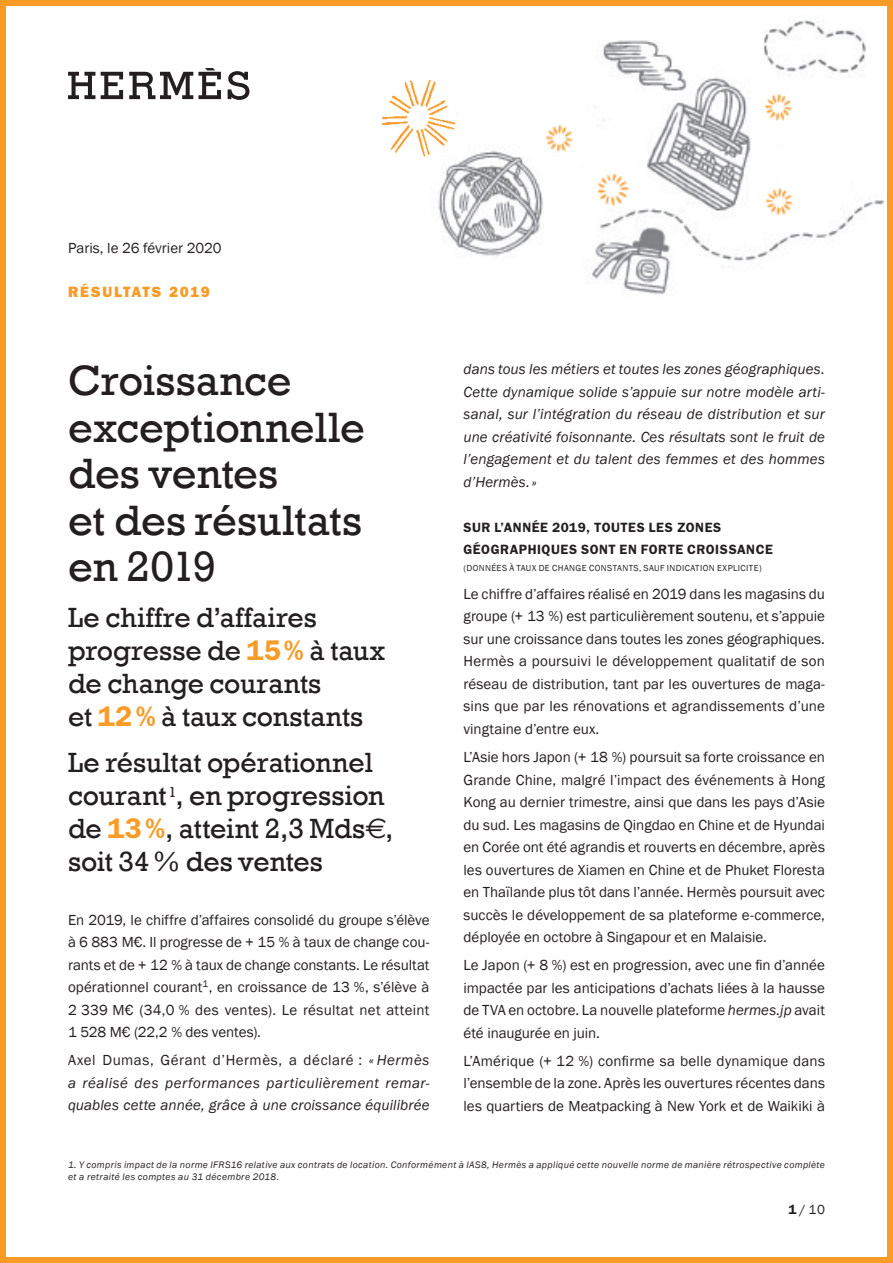
<style>
.page{position:relative;width:893px;height:1263px;background:#fff}
.page>*{position:absolute;margin:0;border:0;box-sizing:border-box;transform-origin:0 0}
.t1{font:43.5px/46.5px "Rockwell";letter-spacing:-.005em;color:#231f20}
.t2{font:28.5px/33px "Rockwell";letter-spacing:-.005em;color:#231f20}
.texte_site{font:15px/22.5px "Franklin Gothic";color:#231f20;text-align:justify}
.texte_site-2{font:italic 15px/22.5px "Franklin Gothic";letter-spacing:.01em;color:#231f20;text-align:justify}
.t3{font:800 15px "Franklin Gothic";letter-spacing:.11em;color:#f89b27}
.Inter_site{font:600 13.5px/22.5px "Franklin Gothic";letter-spacing:.04em;color:#231f20}
.Inter_site-2{font:13.5px "Franklin Gothic";color:#231f20}
.texte_site-3{font:italic 9.75px/12px "Franklin Gothic";letter-spacing:.035em;color:#231f20}
.Inter_site-3{font:9px "Franklin Gothic";letter-spacing:.045em;color:#231f20}
.s1{font-family:"Franklin Gothic";font-weight:600;color:#f89b27}
.s2{font-family:"Euro Sans"}
.s3{font-style:normal}
.s4{font-style:italic}
.s5{font-weight:600}
</style>
<div class="page">
<img style="left:438px;top:19px;width:446px;height:275px">
<img style="left:382px;top:70px;width:77px;height:95px">
<img style="left:538px;top:58px;width:277px;height:197px">
<div style="left:0;top:0;width:893px;height:1263px;border:6px solid #f89b27"></div>
<svg style="left:68px;top:72px;width:27px;height:27px"></svg>
<svg style="left:101px;top:72px;width:22px;height:27px"></svg>
<svg style="left:228px;top:71px;width:21px;height:29px"></svg>
<svg style="left:129px;top:68px;width:92px;height:31px"></svg>
<p class="texte_site" style="left:68px;top:237px;width:155px">Paris, le 26 février 2020</p>
<p class="t3" style="left:68px;top:283px;width:143px">RÉSULTATS 2019</p>
<p class="t1" style="left:68px;top:358px;width:298px">Croissance exceptionnelle des ventes<br>et des résultats en 2019</p>
<p class="t2" style="left:68px;top:601px;width:319px">Le chiffre d’affaires progresse de <span class="s1">15%</span> à taux de change courants<br>et <span class="s1">12%</span> à taux constants</p>
<p class="t2" style="left:68px;top:746px;width:327px">Le résultat opérationnel courant<sup>1</sup>, en progression de <span class="s1">13%</span>, atteint 2,3 Mds<span class="s2">€</span>, soit 34% des ventes</p>
<p class="texte_site" style="left:68px;top:909px;width:363px">En 2019, le chiffre d’affaires consolidé du groupe s’élève à 6 883 M€. Il progresse de + 15 % à taux de change cou&shy;rants et de + 12 % à taux de change constants. Le résultat opérationnel courant<sup>1</sup>, en croissance de 13 %, s’élève à 2 339 M€ (34,0 % des ventes). Le résultat net atteint 1 528 M€ (22,2 % des ventes).</p>
<p class="texte_site-2" style="left:68px;top:1049px;width:363px"><span class="s3">Axel Dumas, Gérant d’Hermès, a déclaré :</span> « Hermès a réalisé des performances particulièrement remar&shy;quables cette année, grâce à une croissance équilibrée</p>
<p class="texte_site-2" style="left:463px;top:358px;width:363px">dans tous les métiers et toutes les zones géographiques.<br>Cette dynamique solide s’appuie sur notre modèle arti&shy;sanal, sur l’intégration du réseau de distribution et sur une créativité foisonnante. Ces résultats sont le fruit de l’engagement et du talent des femmes et des hommes d’Hermès.»</p>
<p class="Inter_site" style="left:463px;top:515px;width:311px">SUR L’ANNÉE 2019, TOUTES LES ZONES<br>GÉOGRAPHIQUES SONT EN FORTE CROISSANCE</p>
<p class="Inter_site-3" style="left:463px;top:562px;width:300px">(DONNÉES À TAUX DE CHANGE CONSTANTS, SAUF INDICATION EXPLICITE)</p>
<p class="texte_site" style="left:463px;top:583px;width:363px">Le chiffre d’affaires réalisé en 2019 dans les magasins du groupe (+ 13 %) est particulièrement soutenu, et s’appuie sur une croissance dans toutes les zones géographiques.<br>Hermès a poursuivi le développement qualitatif de son réseau de distribution, tant par les ouvertures de maga&shy;sins que par les rénovations et agrandissements d’une vingtaine d’entre eux.</p>
<p class="texte_site" style="left:463px;top:746px;width:363px">L’Asie hors Japon (+ 18 %) poursuit sa forte croissance en Grande Chine, malgré l’impact des événements à Hong Kong au dernier trimestre, ainsi que dans les pays d’Asie du sud. Les magasins de Qingdao en Chine et de Hyundai en Corée ont été agrandis et rouverts en décembre, après les ouvertures de Xiamen en Chine et de Phuket Floresta en Thaïlande plus tôt dans l’année. Hermès poursuit avec succès le développement de sa plateforme e-commerce, déployée en octobre à Singapour et en Malaisie.</p>
<p class="texte_site" style="left:463px;top:954px;width:363px">Le Japon (+ 8 %) est en progression, avec une fin d’année impactée par les anticipations d’achats liées à la hausse de TVA en octobre. La nouvelle plateforme <span class="s4">hermes.jp</span> avait été inaugurée en juin.</p>
<p class="texte_site" style="left:463px;top:1050px;width:363px">L’Amérique (+ 12 %) confirme sa belle dynamique dans l’ensemble de la zone. Après les ouvertures récentes dans les quartiers de Meatpacking à New York et de Waikiki à</p>
<p class="texte_site-3" style="left:68px;top:1159px;width:758px">1. Y compris impact de la norme IFRS16 relative aux contrats de location. Conformément à IAS8, Hermès a appliqué cette nouvelle norme de manière rétrospective complète et a retraité les comptes au 31 décembre 2018.</p>
<p class="Inter_site-2" style="left:788px;top:1201px;width:38px"><span class="s5">1</span>/10</p>
</div>
